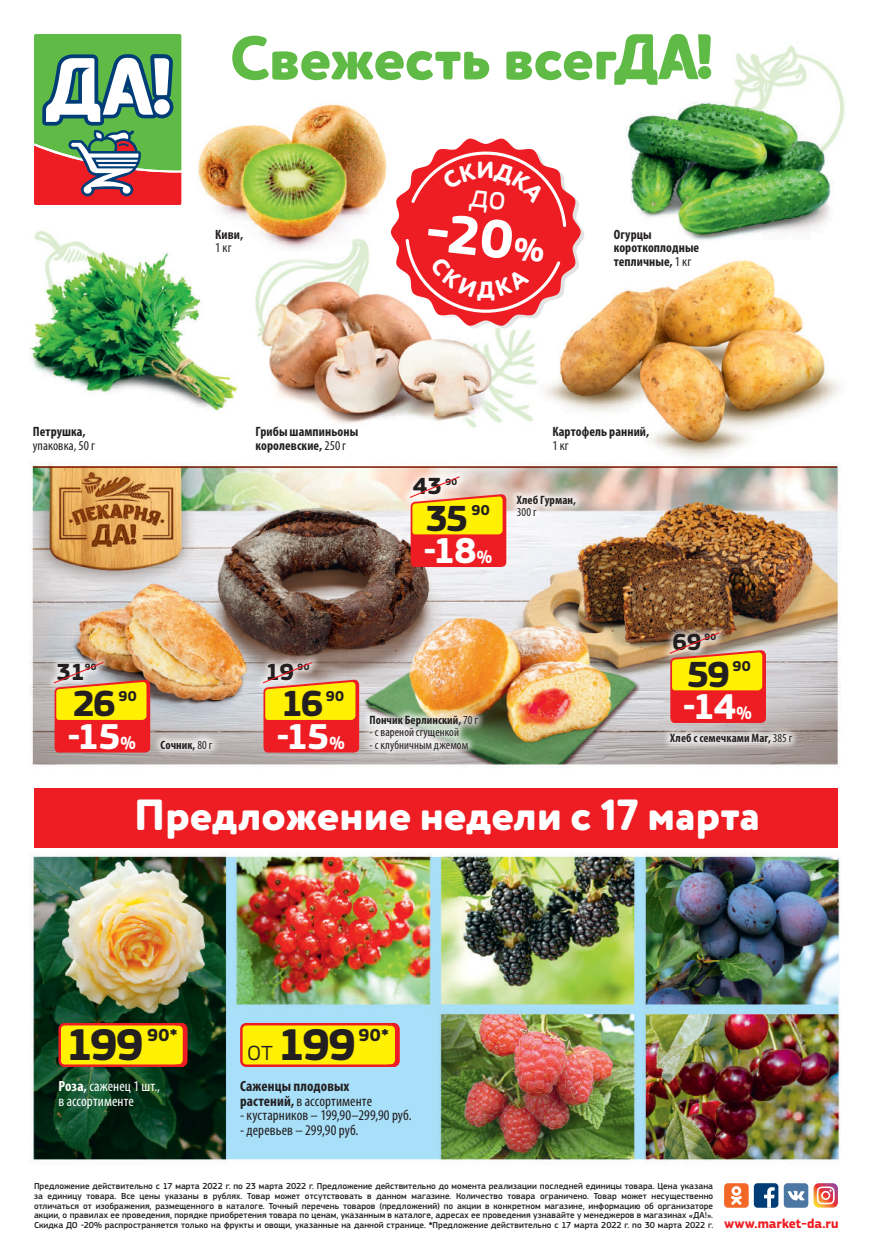
<style>
.page{position:relative;width:872px;height:1255px;background:#fff}
.page>*{position:absolute;margin:0;border:0;box-sizing:border-box;transform-origin:0 0}
.t1{font:700 56.4px "PF Square Sans Pro";color:#fff}
.t2{font:700 46.2px "PF Square Sans Pro";letter-spacing:-.055em;color:#231f20}
.t3{font:800 43.5px "Circe Rounded";color:#fff}
.t4{font:700 37.8px "PF Square Sans Pro";letter-spacing:-.06em;color:#231f20}
.t5{font:700 37.35px "PF Square Sans Pro";letter-spacing:-.035em;color:#fff;scale:.75 1}
.t6{font:700 24.3px "PF Square Sans Pro";letter-spacing:-.01em;color:#231f20}
.t7{font:800 23.4px "Circe Rounded";color:#fff}
.t8{font:700 18.15px "PF Square Sans Pro";color:#231f20}
.t9{font:condensed 14.85px "Myriad Pro";letter-spacing:.005em;color:#231f20}
.t10{font:700 condensed 14.85px/14.9px "Myriad Pro";letter-spacing:.005em;color:#231f20}
.t11{font:condensed 14.85px/14.9px "Myriad Pro";letter-spacing:.005em;color:#fff}
.t12{font:700 14.85px "PF Square Sans Pro";letter-spacing:.03em;color:#231f20}
.t13{font:700 condensed 13.5px/13.5px "Myriad Pro";letter-spacing:.005em;color:#231f20}
.t14{font:condensed 13.5px "Myriad Pro";letter-spacing:.005em;color:#231f20}
.t15{font:700 condensed 12.15px "Myriad Pro";letter-spacing:.005em;color:#231f20}
.t16{font:condensed 12.15px "Myriad Pro";letter-spacing:.005em;color:#231f20}
.t17{font:700 9.45px "PF Square Sans Pro";letter-spacing:.05em;color:#231f20}
.t18{font:500 9px/9.8px "PF Square Sans Pro";letter-spacing:.005em;color:#231f20}
.s1{font-size:31.95px}
.s2{font-weight:400}
.s3{font-size:18.15px}
.s4{font-weight:700}
.s5{font-weight:300;font-size:28.8px}
.s6{font-weight:700;font-size:13.35px;color:#ee1d23}
</style>
<div class="page">
<img style="left:29px;top:35px;width:816px;height:1173px">
<div style="left:60px;top:1024px;width:126px;height:41px;background:#fff101;border-radius:5px"></div>
<div style="left:58px;top:1022px;width:129px;height:44px;border:3px solid #ee1d23;border-radius:5px"></div>
<svg style="left:176px;top:1022px;width:11px;height:44px"></svg>
<div style="left:241px;top:1024px;width:157px;height:41px;background:#fff101;border-radius:5px"></div>
<div style="left:240px;top:1022px;width:159px;height:44px;border:3px solid #ee1d23;border-radius:5px"></div>
<svg style="left:388px;top:1022px;width:11px;height:44px"></svg>
<div style="left:361px;top:707px;width:125px;height:52px;background:#fff;opacity:.75"></div>
<div style="left:254px;top:653px;width:67px;height:39px;background:#fff;opacity:.75"></div>
<svg style="left:261px;top:660px;width:98px;height:93px;background:#e78f3f"></svg>
<div style="left:508px;top:487px;width:76px;height:38px;background:#fff;opacity:.75"></div>
<div style="left:401px;top:467px;width:67px;height:39px;background:#fff;opacity:.75"></div>
<svg style="left:408px;top:475px;width:98px;height:92px;background:#f29845"></svg>
<div style="left:152px;top:731px;width:68px;height:27px;background:#fff;opacity:.75"></div>
<div style="left:45px;top:653px;width:67px;height:39px;background:#fff;opacity:.75"></div>
<svg style="left:52px;top:660px;width:98px;height:93px;background:#e58c3a"></svg>
<div style="left:662px;top:725px;width:138px;height:27px;background:#fff;opacity:.75"></div>
<div style="left:661px;top:623px;width:67px;height:39px;background:#fff;opacity:.75"></div>
<svg style="left:668px;top:631px;width:98px;height:92px;background:#e68b36"></svg>
<div style="left:206px;top:220px;width:46px;height:42px;background:#fff"></div>
<div style="left:604px;top:220px;width:104px;height:57px;background:#fff"></div>
<svg style="left:34px;top:34px;width:147px;height:171px"></svg>
<div style="left:754px;top:1183px;width:24px;height:24px;background:#003d76;border-radius:4px"></div>
<div style="left:783px;top:1183px;width:25px;height:24px;background:#4c77a2;border-radius:4px"></div>
<svg style="left:787px;top:1190px;width:18px;height:10px"></svg>
<svg style="left:764px;top:1187px;width:10px;height:20px"></svg>
<div style="left:724px;top:1183px;width:24px;height:24px;background:#f36826;border-radius:4px"></div>
<svg style="left:731px;top:1186px;width:11px;height:18px"></svg>
<svg style="left:813px;top:1183px;width:25px;height:24px"></svg>
<div style="left:25px;top:1173px;width:697px;height:66px;background:#fff"></div>
<svg style="left:232px;top:36px;width:257px;height:44px"></svg>
<svg style="left:506px;top:34px;width:205px;height:51px"></svg>
<hr style="left:33px;top:466px;width:804px;height:2px;background:#791500">
<div style="left:34px;top:788px;width:804px;height:60px;background:#ee1d23"></div>
<svg style="left:391px;top:138px;width:193px;height:190px"></svg>
<h3 class="t13" style="left:33px;top:425px;width:54px">Петрушка,</h3>
<h3 class="t14" style="left:33px;top:437px;width:64px">упаковка, 50 г</h3>
<h3 class="t13" style="left:215px;top:227px;width:29px">Киви,</h3>
<h3 class="t14" style="left:215px;top:240px;width:18px">1 кг</h3>
<h3 class="t7" style="left:476px;top:156px;width:20px">И</h3>
<h1 class="t1" style="left:430px;top:198px;width:121px;rotate:6deg">-20<span class="s1">%</span></h1>
<h3 class="t13" style="left:614px;top:227px;width:87px">Огурцы короткоплодные тепличные, <span class="s2">1 кг</span></h3>
<h3 class="t13" style="left:255px;top:425px;width:104px">Грибы шампиньоны королевские, <span class="s2">250 г</span></h3>
<h3 class="t6" style="left:413px;top:472px;width:31px">43</h3>
<p class="t17" style="left:445px;top:475px;width:13px">90</p>
<h3 class="t4" style="left:425px;top:495px;width:44px">35</h3>
<h3 class="t12" style="left:471px;top:501px;width:20px">90</h3>
<h3 class="t5" style="left:424px;top:528px;width:92px">-18<span class="s3">%</span></h3>
<h3 class="t13" style="left:552px;top:425px;width:98px">Картофель ранний,</h3>
<h3 class="t14" style="left:552px;top:437px;width:18px">1 кг</h3>
<h3 class="t15" style="left:517px;top:492px;width:61px">Хлеб Гурман,</h3>
<h3 class="t16" style="left:517px;top:505px;width:21px">300 г</h3>
<h3 class="t6" style="left:672px;top:628px;width:31px">69</h3>
<p class="t17" style="left:704px;top:631px;width:13px">90</p>
<h3 class="t4" style="left:687px;top:651px;width:44px">59</h3>
<h3 class="t12" style="left:732px;top:657px;width:20px">90</h3>
<h3 class="t5" style="left:683px;top:684px;width:93px">-14<span class="s3">%</span></h3>
<h3 class="t6" style="left:57px;top:657px;width:30px">31</h3>
<p class="t17" style="left:85px;top:661px;width:13px">90</p>
<h3 class="t4" style="left:73px;top:681px;width:45px">26</h3>
<h3 class="t12" style="left:119px;top:686px;width:20px">90</h3>
<h3 class="t5" style="left:68px;top:714px;width:92px">-15<span class="s3">%</span></h3>
<h3 class="t15" style="left:670px;top:730px;width:123px">Хлеб с семечками Маг, <span class="s2">385 г</span></h3>
<h3 class="t6" style="left:265px;top:657px;width:30px">19</h3>
<p class="t17" style="left:298px;top:661px;width:13px">90</p>
<h3 class="t4" style="left:281px;top:681px;width:44px">16</h3>
<h3 class="t12" style="left:326px;top:686px;width:20px">90</h3>
<h3 class="t5" style="left:277px;top:714px;width:92px">-15<span class="s3">%</span></h3>
<h3 class="t15" style="left:369px;top:712px;width:110px">Пончик Берлинский, <span class="s2">70 г</span></h3>
<h3 class="t16" style="left:369px;top:725px;width:91px">- с вареной сгущенкой</h3>
<h3 class="t16" style="left:369px;top:737px;width:100px">- с клубничным джемом</h3>
<h3 class="t15" style="left:161px;top:737px;width:53px">Сочник, <span class="s2">80 г</span></h3>
<h3 class="t3" style="left:134px;top:788px;width:627px">Предложение недели с 17 марта</h3>
<h2 class="t2" style="left:66px;top:1016px;width:79px">199</h2>
<h3 class="t8" style="left:147px;top:1023px;width:32px">90*</h3>
<h3 class="t11" style="left:58px;top:1078px;width:103px"><span class="s4">Роза,</span> саженец 1 шт., в ассортименте</h3>
<h2 class="t2" style="left:247px;top:1017px;width:110px"><span class="s5">от</span> 199</h2>
<h3 class="t8" style="left:358px;top:1024px;width:32px">90*</h3>
<h3 class="t10" style="left:240px;top:1078px;width:133px">Саженцы плодовых растений, <span class="s2">в ассортименте</span></h3>
<h3 class="t9" style="left:240px;top:1106px;width:173px">- кустарников – 199,90–299,90 руб.</h3>
<h3 class="t9" style="left:240px;top:1121px;width:120px">- деревьев – 299,90 руб.</h3>
<p class="t18" style="left:34px;top:1181px;width:806px">Предложение действительно с 17 марта 2022 г. по 23 марта 2022 г. Предложение действительно до момента реализации последней единицы товара. Цена указана<br>за единицу товара. Все цены указаны в рублях. Товар может отсутствовать в данном магазине. Количество товара ограничено. Товар может несущественно<br>отличаться от изображения, размещенного в каталоге. Точный перечень товаров (предложений) по акции в конкретном магазине, информацию об организаторе<br>акции, о правилах ее проведения, порядке приобретения товара по ценам, указанным в каталоге, адресах ее проведения узнавайте у менеджеров в магазинах «ДА!».<br>Скидка ДО -20% распространяется только на фрукты и овощи, указанные на данной странице. <span class="s4">*</span>Предложение действительно с 17 марта 2022 г. по 30 марта 2022 г. <span class="s6">www.market-da.ru</span></p>
</div>
